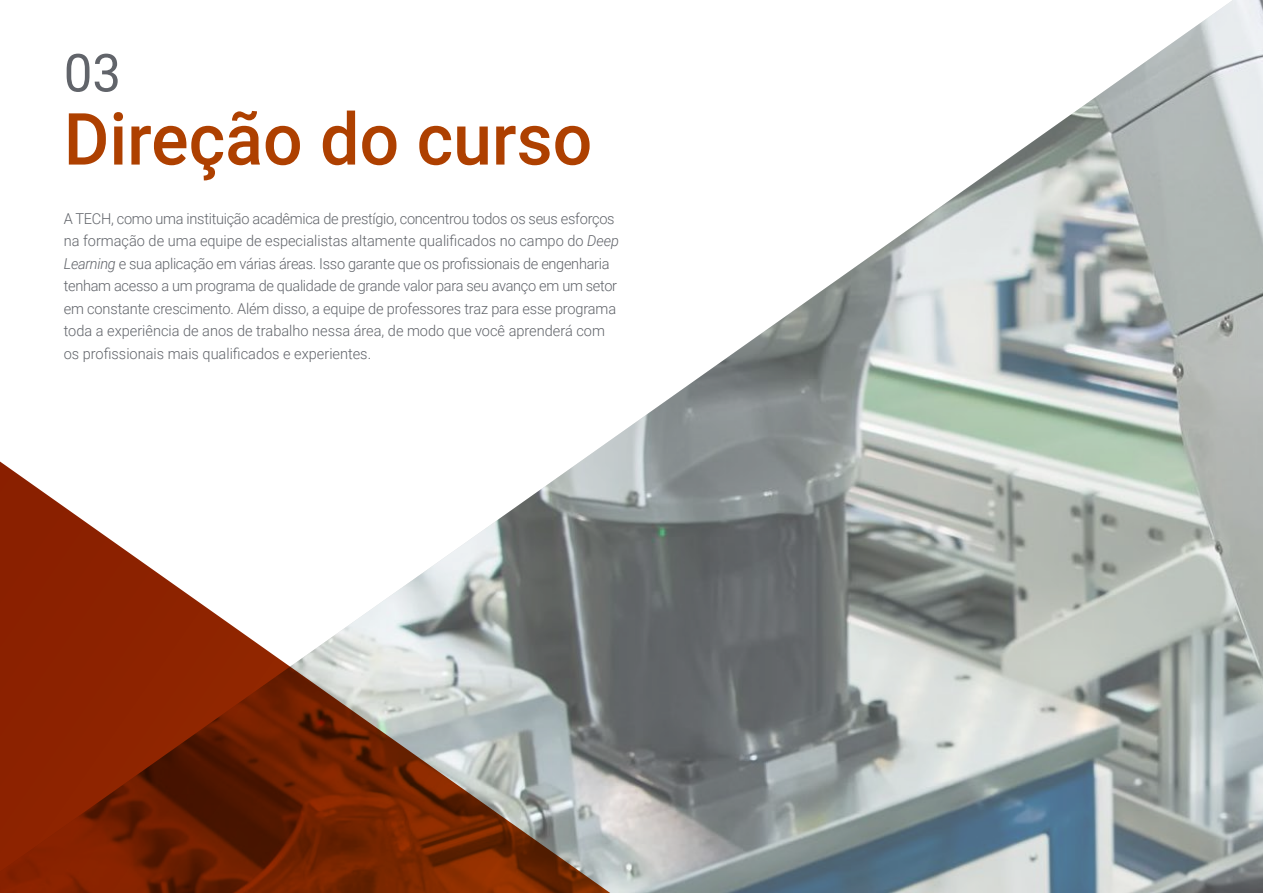
<style>
.page{position:relative;width:1263px;height:893px;background:#fff}
.page>*{position:absolute;margin:0;border:0;box-sizing:border-box;transform-origin:0 0}
.t1{font:500 72px "Roboto";color:#ae4000}
.t2{font:52.5px "Roboto";color:#61646a}
.t3{font:300 15px/22.5px "Roboto";letter-spacing:-.01em;color:#61646a}
.s1{font-style:italic}
</style>
<div class="page">
<img style="left:602px;top:0;width:661px;height:893px">
<svg style="left:0;top:446px;width:640px;height:447px"></svg>
<h2 class="t2" style="left:64px;top:36px;width:59px">03</h2>
<h1 class="t1" style="left:64px;top:89px;width:530px">Direção do curso</h1>
<p class="t3" style="left:64px;top:207px;width:557px">A TECH, como uma instituição acadêmica de prestígio, concentrou todos os seus esforços na formação de uma equipe de especialistas altamente qualificados no campo do <span class="s1">Deep Learning</span> e sua aplicação em várias áreas. Isso garante que os profissionais de engenharia tenham acesso a um programa de qualidade de grande valor para seu avanço em um setor em constante crescimento. Além disso, a equipe de professores traz para esse programa toda a experiência de anos de trabalho nessa área, de modo que você aprenderá com os profissionais mais qualificados e experientes.</p>
</div>
